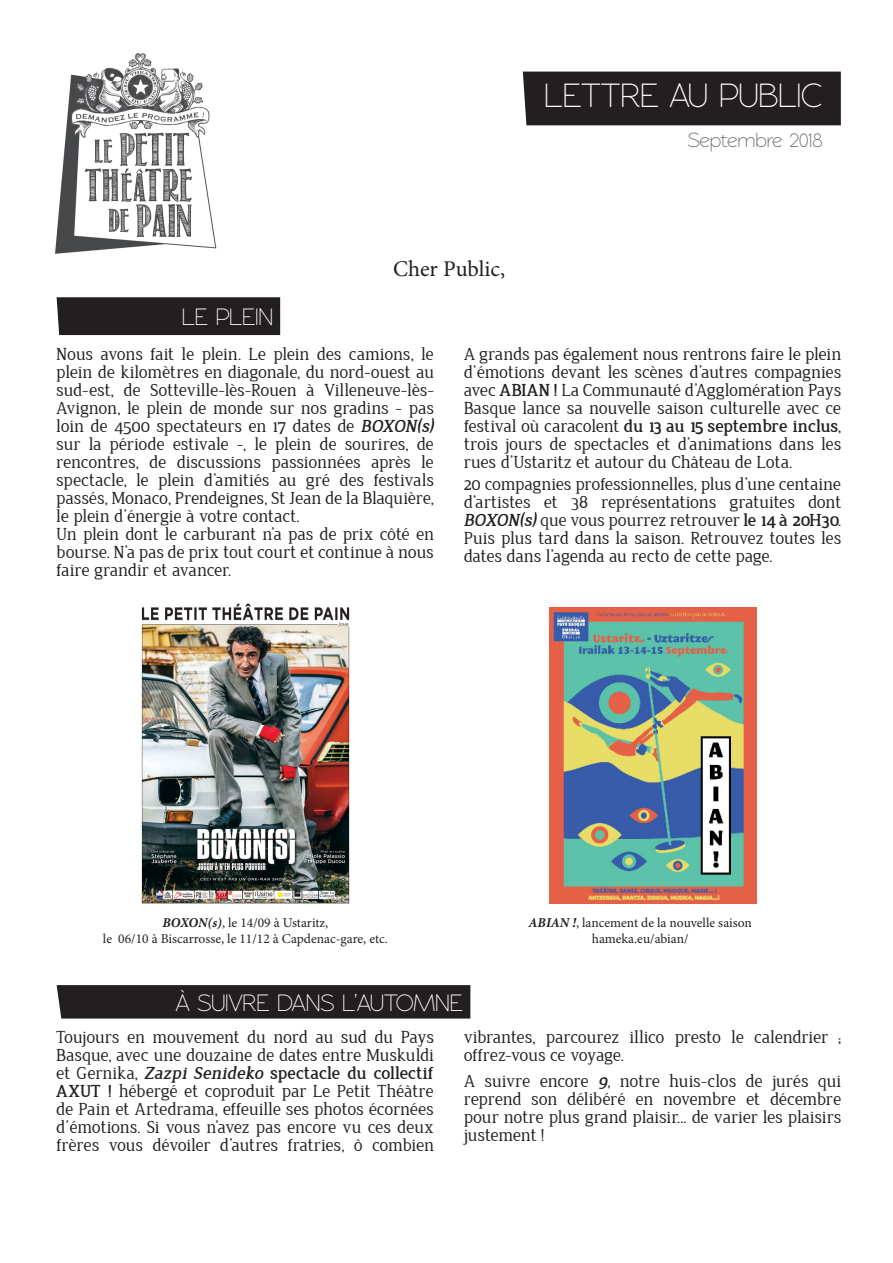
<style>
.page{position:relative;width:893px;height:1263px;background:#fff}
.page>*{position:absolute;margin:0;border:0;box-sizing:border-box;transform-origin:0 0}
.t1{font:34.5px "Rawengulk Sans";color:#fff}
.t2{font:24.3px "Rawengulk Sans";color:#fff}
.t3{font:22.5px "Minion Pro";color:#231f20}
.t4{font:21px "Rawengulk Sans";color:#636366}
.t5{font:18px/18px "Jura";letter-spacing:-.015em;color:#231f20;text-align:justify}
.t6{font:13.5px "Minion Pro";color:#231f20}
.s1{font-weight:700;font-style:italic}
.s2{font-weight:700}
</style>
<div class="page">
<img style="left:55px;top:53px;width:162px;height:201px">
<div style="left:523px;top:72px;width:318px;height:53px;background:#231f20"></div>
<div style="left:57px;top:297px;width:223px;height:38px;background:#231f20"></div>
<div style="left:57px;top:985px;width:413px;height:33px;background:#231f20"></div>
<img style="left:549px;top:607px;width:207px;height:297px">
<img style="left:141px;top:603px;width:209px;height:301px">
<p class="t1" style="left:544px;top:76px;width:280px">LETTRE AU PUBLIC</p>
<p class="t2" style="left:182px;top:304px;width:93px">LE PLEIN</p>
<p class="t3" style="left:393px;top:254px;width:114px">Cher Public,</p>
<p class="t4" style="left:688px;top:128px;width:136px">Septembre 2018</p>
<p class="t5" style="left:57px;top:345px;width:379px">Nous avons fait le plein. Le plein des camions, le plein de kilomètres en diagonale, du nord-ouest au sud-est, de Sotteville-lès-Rouen à Villeneuve-lès-Avignon, le plein de monde sur nos gradins - pas loin de 4500 spectateurs en 17 dates de <span class="s1">BOXON(s) </span>sur la période estivale -, le plein de sourires, de rencontres, de discussions passionnées après le spectacle, le plein d’amitiés au gré des festivals passés, Monaco, Prendeignes, St Jean de la Blaquière, le plein d’énergie à votre contact.</p>
<p class="t5" style="left:57px;top:525px;width:379px">Un plein dont le carburant n’a pas de prix côté en bourse. N’a pas de prix tout court et continue à nous faire grandir et avancer.</p>
<p class="t5" style="left:464px;top:345px;width:379px">A grands pas également nous rentrons faire le plein d’émotions devant les scènes d’autres compagnies avec <span class="s2">ABIAN !</span> La Communauté d’Agglomération Pays Basque lance sa nouvelle saison culturelle avec ce festival où caracolent <span class="s2">du 13 au 15 septembre inclus</span>, trois jours de spectacles et d’animations dans les rues d’Ustaritz et autour du Château de Lota.</p>
<p class="t5" style="left:464px;top:476px;width:379px">20 compagnies professionnelles, plus d’une centaine d’artistes et 38 représentations gratuites dont <span class="s1">BOXON(s)</span> que vous pourrez retrouver <span class="s2">le 14 à 20H30</span>.<br>Puis plus tard dans la saison. Retrouvez toutes les dates dans l’agenda au recto de cette page.</p>
<p class="t6" style="left:163px;top:914px;width:167px"><span class="s1">BOXON(s)</span>, le 14/09 à Ustaritz,</p>
<p class="t6" style="left:103px;top:930px;width:286px">le 06/10 à Biscarrosse, le 11/12 à Capdenac-gare, etc.</p>
<p class="t6" style="left:529px;top:914px;width:225px"><span class="s1">ABIAN !</span>, lancement de la nouvelle saison</p>
<p class="t6" style="left:592px;top:930px;width:98px">hameka.eu/abian/</p>
<p class="t2" style="left:176px;top:990px;width:288px">À SUIVRE DANS L’AUTOMNE</p>
<p class="t5" style="left:57px;top:1029px;width:379px">Toujours en mouvement du nord au sud du Pays Basque, avec une douzaine de dates entre Muskuldi et Gernika, <span class="s1">Zazpi Senideko</span> <span class="s2">spectacle du collectif AXUT !</span> hébergé et coproduit par Le Petit Théâtre de Pain et Artedrama, effeuille ses photos écornées d’émotions. Si vous n’avez pas encore vu ces deux frères vous dévoiler d’autres fratries, ô combien</p>
<p class="t5" style="left:464px;top:1029px;width:379px">vibrantes, parcourez illico presto le calendrier ; offrez-vous ce voyage.</p>
<p class="t5" style="left:464px;top:1072px;width:379px">A suivre encore <span class="s1">9</span>, notre huis-clos de jurés qui reprend son délibéré en novembre et décembre pour notre plus grand plaisir... de varier les plaisirs justement !</p>
</div>
